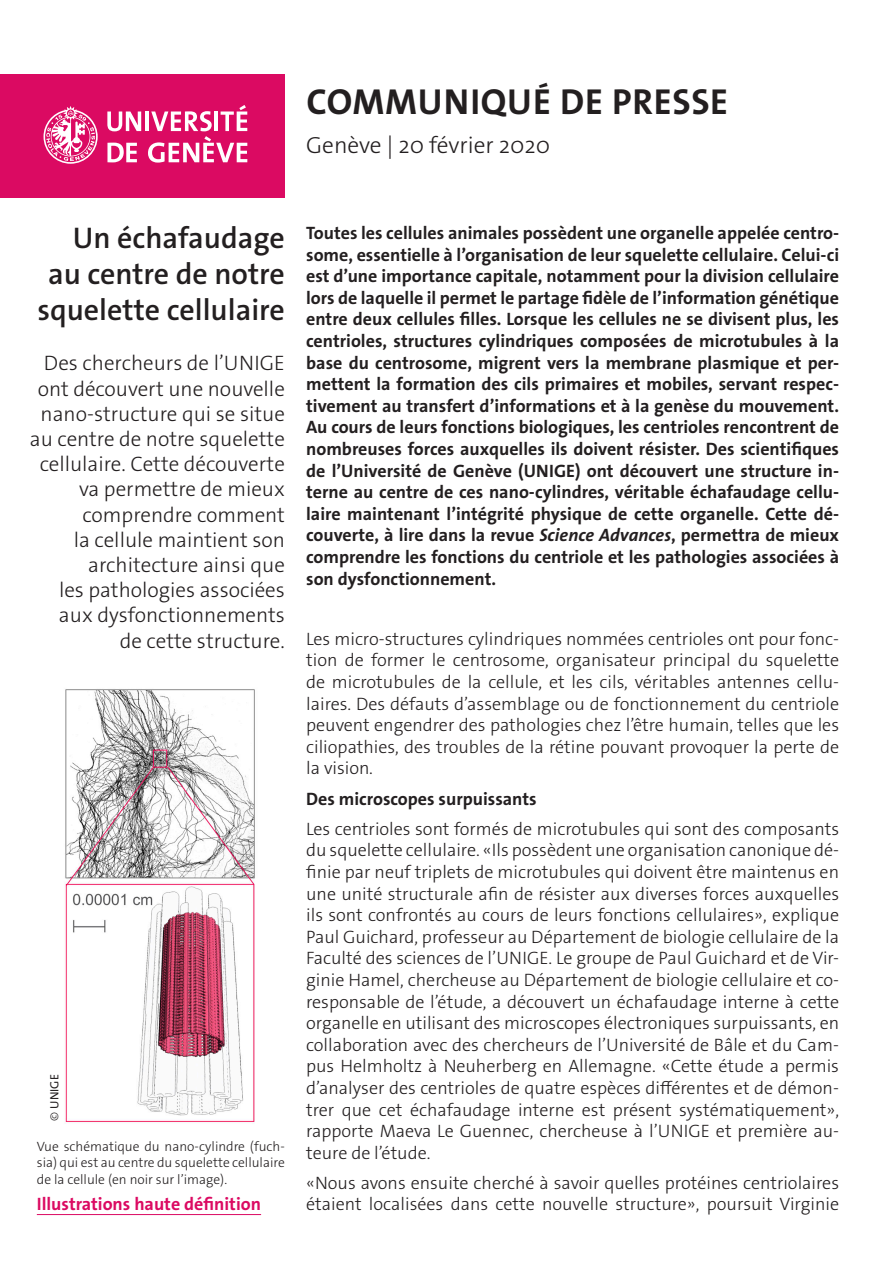
<style>
.page{position:relative;width:893px;height:1263px;background:#fff}
.page>*{position:absolute;margin:0;border:0;box-sizing:border-box;transform-origin:0 0}
._4__texte_courant{font:700 36.3px "The Sans Os F";letter-spacing:.02em;color:#231f20}
._1__grand_titre{font:600 30px/36px "The Sans Os F";color:#231f20;text-align:right}
._4__texte_courant-2{font:300 23.4px "The Sans Os F";color:#231f20}
._1__grand_titre-2{font:300 21px/25.2px "The Sans Os F";color:#231f20;text-align:right}
._4__texte_courant-3{font:300 18px/21.6px "The Sans Os F";color:#231f20;text-align:justify}
._4__texte_courant-4{font:700 18px/21.6px "The Sans Os F";color:#231f20;text-align:justify}
.t1{font:700 18px "The Sans Os F";color:#db0a62}
.t2{font:300 13.5px/16.2px "The Sans Os F";color:#231f20;text-align:justify}
.t3{font:12px "The Sans Os F";letter-spacing:.01em;color:#231f20}
.s1{font-weight:300}
.s2{font-style:italic}
</style>
<div class="page">
<div style="left:0;top:74px;width:285px;height:124px;background:#db0a62"></div>
<svg style="left:44px;top:106px;width:54px;height:58px"></svg>
<svg style="left:107px;top:111px;width:34px;height:20px"></svg>
<hr style="left:145px;top:111px;width:4px;height:20px;background:#fff">
<svg style="left:107px;top:143px;width:30px;height:19px"></svg>
<svg style="left:148px;top:105px;width:99px;height:58px"></svg>
<img style="left:65px;top:689px;width:190px;height:433px">
<hr style="left:37px;top:1214px;width:224px;height:1px;background:#db0a62">
<p class="_4__texte_courant" style="left:306px;top:78px;width:423px">COMMUNIQUÉ DE PRESSE</p>
<p class="_4__texte_courant-2" style="left:306px;top:130px;width:246px">Genève | 20 février 2020</p>
<p class="_1__grand_titre" style="left:37px;top:220px;width:249px">Un échafaudage au centre de notre squelette cellulaire</p>
<p class="_1__grand_titre-2" style="left:30px;top:351px;width:256px">Des chercheurs de l’UNIGE ont découvert une nouvelle nano-structure qui se situe au centre de notre squelette cellulaire. Cette découverte va permettre de mieux comprendre comment<br>la cellule maintient son architecture ainsi que<br>les pathologies associées aux dysfonctionnements<br>de cette structure.</p>
<p class="t3" style="left:47px;top:1120px;width:48px;rotate:-90deg"><span class="s1">©</span> UNIGE</p>
<p class="t2" style="left:37px;top:1138px;width:250px">Vue schématique du nano-cylindre (fuch&shy;sia) qui est au centre du squelette cellulaire de la cellule (en noir sur l’image).</p>
<p class="t1" style="left:37px;top:1193px;width:226px">Illustrations haute définition</p>
<p class="_4__texte_courant-4" style="left:306px;top:222px;width:534px">Toutes les cellules animales possèdent une organelle appelée centro&shy;some, essentielle à l’organisation de leur squelette cellulaire. Celui-ci est d’une importance capitale, notamment pour la division cellulaire lors de laquelle il permet le partage fidèle de l’information génétique entre deux cellules filles. Lorsque les cellules ne se divisent plus, les centrioles, structures cylindriques composées de microtubules à la base du centrosome, migrent vers la membrane plasmique et per&shy;mettent la formation des cils primaires et mobiles, servant respec&shy;tivement au transfert d’informations et à la genèse du mouvement.<br>Au cours de leurs fonctions biologiques, les centrioles rencontrent de nombreuses forces auxquelles ils doivent résister. Des scientifiques de l’Université de Genève (UNIGE) ont découvert une structure in&shy;terne au centre de ces nano-cylindres, véritable échafaudage cellu&shy;laire maintenant l’intégrité physique de cette organelle. Cette dé&shy;couverte, à lire dans la revue <span class="s2">Science Advances</span>, permettra de mieux comprendre les fonctions du centriole et les pathologies associées à son dysfonctionnement.</p>
<p class="_4__texte_courant-3" style="left:306px;top:628px;width:534px">Les micro-structures cylindriques nommées centrioles ont pour fonc&shy;tion de former le centrosome, organisateur principal du squelette de microtubules de la cellule, et les cils, véritables antennes cellu&shy;laires. Des défauts d’assemblage ou de fonctionnement du centriole peuvent engendrer des pathologies chez l’être humain, telles que les ciliopathies, des troubles de la rétine pouvant provoquer la perte de la vision.</p>
<p class="_4__texte_courant-4" style="left:306px;top:788px;width:232px">Des microscopes surpuissants</p>
<p class="_4__texte_courant-3" style="left:306px;top:818px;width:534px">Les centrioles sont formés de microtubules qui sont des composants du squelette cellulaire. «Ils possèdent une organisation canonique dé&shy;finie par neuf triplets de microtubules qui doivent être maintenus en une unité structurale afin de résister aux diverses forces auxquelles ils sont confrontés au cours de leurs fonctions cellulaires», explique Paul Guichard, professeur au Département de biologie cellulaire de la Faculté des sciences de l’UNIGE. Le groupe de Paul Guichard et de Vir&shy;ginie Hamel, chercheuse au Département de biologie cellulaire et co&shy;responsable de l’étude, a découvert un échafaudage interne à cette organelle en utilisant des microscopes électroniques surpuissants, en collaboration avec des chercheurs de l’Université de Bâle et du Cam&shy;pus Helmholtz à Neuherberg en Allemagne. «Cette étude a permis d’analyser des centrioles de quatre espèces différentes et de démon&shy;trer que cet échafaudage interne est présent systématiquement», rapporte Maeva Le Guennec, chercheuse à l’UNIGE et première au&shy;teure de l’étude.</p>
<p class="_4__texte_courant-3" style="left:306px;top:1172px;width:534px">«Nous avons ensuite cherché à savoir quelles protéines centriolaires étaient localisées dans cette nouvelle structure», poursuit Virginie</p>
</div>
